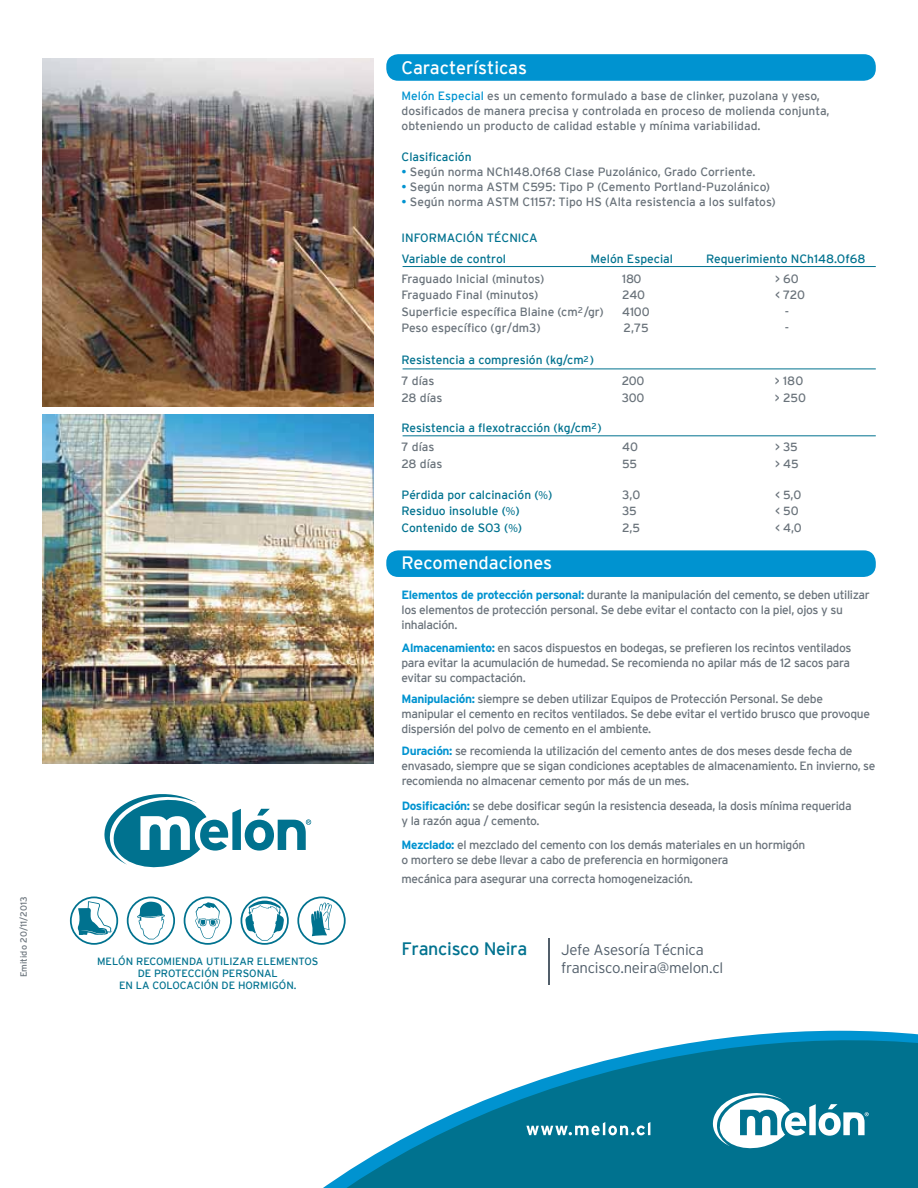
<style>
.page{position:relative;width:918px;height:1188px;background:#fff}
.page>*{position:absolute;margin:0;border:0;box-sizing:border-box;transform-origin:0 0}
.t1{font:18px "Interstate";color:#fff}
.t2{font:18px "Interstate";letter-spacing:-.02em;color:#00728f}
.t3{font:300 15px/18px "Interstate";letter-spacing:-.02em;color:#515e6a}
.t4{font:12px/15px "Interstate";letter-spacing:-.03em;color:#6a737b}
.t5{font:12px/15px "Interstate";color:#6a737b}
.t6{font:12px/21.3px "Interstate";color:#00728f}
.t7{font:10.5px/12px "Interstate";color:#00728f;text-align:center}
.t8{font:9px "Interstate";color:#6a737b}
.s1{color:#0093d0}
.s2{color:#6a737b}
.s3{font-family:"Myriad Pro"}
.s4{font-weight:700;color:#0093d0}
</style>
<div class="page">
<img style="left:43px;top:415px;width:331px;height:349px">
<img style="left:43px;top:59px;width:330px;height:348px">
<svg style="left:184px;top:897px;width:48px;height:48px"></svg>
<svg style="left:127px;top:897px;width:48px;height:48px"></svg>
<svg style="left:70px;top:897px;width:48px;height:48px"></svg>
<svg style="left:297px;top:897px;width:49px;height:48px"></svg>
<svg style="left:241px;top:897px;width:48px;height:48px"></svg>
<div style="left:386px;top:550px;width:490px;height:27px;background:#0093d0;border-radius:12px"></div>
<div style="left:386px;top:54px;width:490px;height:27px;background:#0093d0;border-radius:12px"></div>
<hr style="left:403px;top:266px;width:473px;height:1px;background:#00728f">
<hr style="left:403px;top:369px;width:473px;height:1px;background:#00728f">
<hr style="left:403px;top:435px;width:473px;height:1px;background:#00728f">
<svg style="left:104px;top:794px;width:207px;height:74px"></svg>
<svg style="left:323px;top:1030px;width:595px;height:158px;fill:#00728f"></svg>
<svg style="left:712px;top:1092px;width:157px;height:59px"></svg>
<svg style="left:526px;top:1122px;width:124px;height:13px"></svg>
<hr style="left:548px;top:938px;width:1px;height:47px;background:#515e6a">
<p class="t8" style="left:19px;top:977px;width:82px;rotate:-90deg">Emitido 20/11/2013</p>
<p class="t7" style="left:97px;top:955px;width:223px">MELÓN RECOMIENDA UTILIZAR ELEMENTOS<br>DE PROTECCIÓN PERSONAL<br>EN LA COLOCACIÓN DE HORMIGÓN.</p>
<h1 class="t1" style="left:402px;top:58px;width:127px">Características</h1>
<p class="t5" style="left:402px;top:88px;width:430px"><span class="s1">Melón Especial</span> es un cemento formulado a base de clinker, puzolana y yeso, dosificados de manera precisa y controlada en proceso de molienda conjunta, obteniendo un producto de calidad estable y mínima variabilidad.</p>
<p class="t6" style="left:402px;top:147px;width:72px">Clasificación</p>
<p class="t5" style="left:402px;top:165px;width:355px"><span class="s1">•</span> Según norma NCh148.Of68 Clase Puzolánico, Grado Corriente.</p>
<p class="t5" style="left:402px;top:180px;width:370px"><span class="s1">•</span> Según norma ASTM C595: Tipo P (Cemento Portland-Puzolánico)</p>
<p class="t5" style="left:402px;top:195px;width:376px"><span class="s1">•</span> Según norma ASTM C1157: Tipo HS (Alta resistencia a los sulfatos)</p>
<p class="t6" style="left:402px;top:227px;width:138px">INFORMACIÓN TÉCNICA<br>Variable de control</p>
<p class="t6" style="left:591px;top:248px;width:84px">Melón Especial</p>
<p class="t6" style="left:706px;top:248px;width:161px">Requerimiento NCh148.Of68</p>
<p class="t5" style="left:402px;top:271px;width:144px">Fraguado Inicial (minutos)</p>
<p class="t4" style="left:622px;top:271px;width:21px">180</p>
<p class="t4" style="left:775px;top:271px;width:25px">&gt; 60</p>
<p class="t5" style="left:402px;top:287px;width:138px">Fraguado Final (minutos)</p>
<p class="t4" style="left:622px;top:287px;width:25px">240</p>
<p class="t4" style="left:775px;top:287px;width:32px">&lt; 720</p>
<p class="t5" style="left:402px;top:304px;width:204px">Superficie específica Blaine (cm<sup>2</sup>/gr)</p>
<p class="t4" style="left:622px;top:304px;width:29px">4100</p>
<p class="t4" style="left:785px;top:304px;width:6px">-</p>
<p class="t5" style="left:402px;top:320px;width:141px">Peso específico (gr/dm3)</p>
<p class="t4" style="left:624px;top:320px;width:27px">2,75</p>
<p class="t4" style="left:785px;top:320px;width:6px">-</p>
<p class="t6" style="left:401px;top:350px;width:194px">Resistencia a compresión (kg/cm<sup>2</sup>)<br><span class="s2">7 días</span></p>
<p class="t4" style="left:622px;top:373px;width:24px">200</p>
<p class="t4" style="left:775px;top:373px;width:30px">&gt; 180</p>
<p class="t4" style="left:401px;top:390px;width:43px">28 días</p>
<p class="t4" style="left:622px;top:390px;width:24px">300</p>
<p class="t4" style="left:775px;top:390px;width:33px">&gt; 250</p>
<p class="t6" style="left:401px;top:418px;width:202px;line-height:19.5px">Resistencia a flexotracción (kg/cm<sup>2</sup>)<br><span class="s2">7 días</span></p>
<p class="t4" style="left:622px;top:439px;width:17px">40</p>
<p class="t4" style="left:775px;top:439px;width:24px">&gt; 35</p>
<p class="t4" style="left:402px;top:456px;width:43px">28 días</p>
<p class="t4" style="left:622px;top:456px;width:17px">55</p>
<p class="t4" style="left:775px;top:456px;width:25px">&gt; 45</p>
<p class="t6" style="left:402px;top:484px;width:152px">Pérdida por calcinación (<span class="s3">%</span>)</p>
<p class="t4" style="left:622px;top:487px;width:20px">3,0</p>
<p class="t4" style="left:775px;top:487px;width:28px">&lt; 5,0</p>
<p class="t6" style="left:402px;top:500px;width:120px">Residuo insoluble (<span class="s3">%</span>)</p>
<p class="t4" style="left:622px;top:503px;width:16px">35</p>
<p class="t4" style="left:775px;top:503px;width:25px">&lt; 50</p>
<p class="t6" style="left:402px;top:517px;width:122px">Contenido de SO3 (<span class="s3">%</span>)</p>
<p class="t4" style="left:622px;top:520px;width:20px">2,5</p>
<p class="t4" style="left:775px;top:520px;width:28px">&lt; 4,0</p>
<h1 class="t1" style="left:402px;top:553px;width:152px">Recomendaciones</h1>
<p class="t4" style="left:402px;top:587px;width:470px"><span class="s4">Elementos de protección personal:</span> durante la manipulación del cemento, se deben utilizar los elementos de protección personal. Se debe evitar el contacto con la piel, ojos y su inhalación.</p>
<p class="t4" style="left:402px;top:640px;width:451px"><span class="s4">Almacenamiento:</span> en sacos dispuestos en bodegas, se prefieren los recintos ventilados para evitar la acumulación de humedad. Se recomienda no apilar más de 12 sacos para evitar su compactación.</p>
<p class="t4" style="left:402px;top:691px;width:470px"><span class="s4">Manipulación:</span> siempre se deben utilizar Equipos de Protección Personal. Se debe manipular el cemento en recitos ventilados. Se debe evitar el vertido brusco que provoque dispersión del polvo de cemento en el ambiente.</p>
<p class="t4" style="left:402px;top:743px;width:475px"><span class="s4">Duración:</span> se recomienda la utilización del cemento antes de dos meses desde fecha de envasado, siempre que se sigan condiciones aceptables de almacenamiento. En invierno, se recomienda no almacenar cemento por más de un mes.</p>
<p class="t4" style="left:402px;top:798px;width:452px"><span class="s4">Dosificación:</span> se debe dosificar según la resistencia deseada, la dosis mínima requerida y la razón agua / cemento.</p>
<p class="t4" style="left:402px;top:837px;width:405px"><span class="s4">Mezclado:</span> el mezclado del cemento con los demás materiales en un hormigón o mortero se debe llevar a cabo de preferencia en hormigonera</p>
<p class="t4" style="left:402px;top:871px;width:293px">mecánica para asegurar una correcta homogeneización.</p>
<h1 class="t2" style="left:402px;top:938px;width:127px">Francisco Neira</h1>
<p class="t3" style="left:561px;top:940px;width:164px">Jefe Asesoría Técnica francisco.neira@melon.cl</p>
</div>
